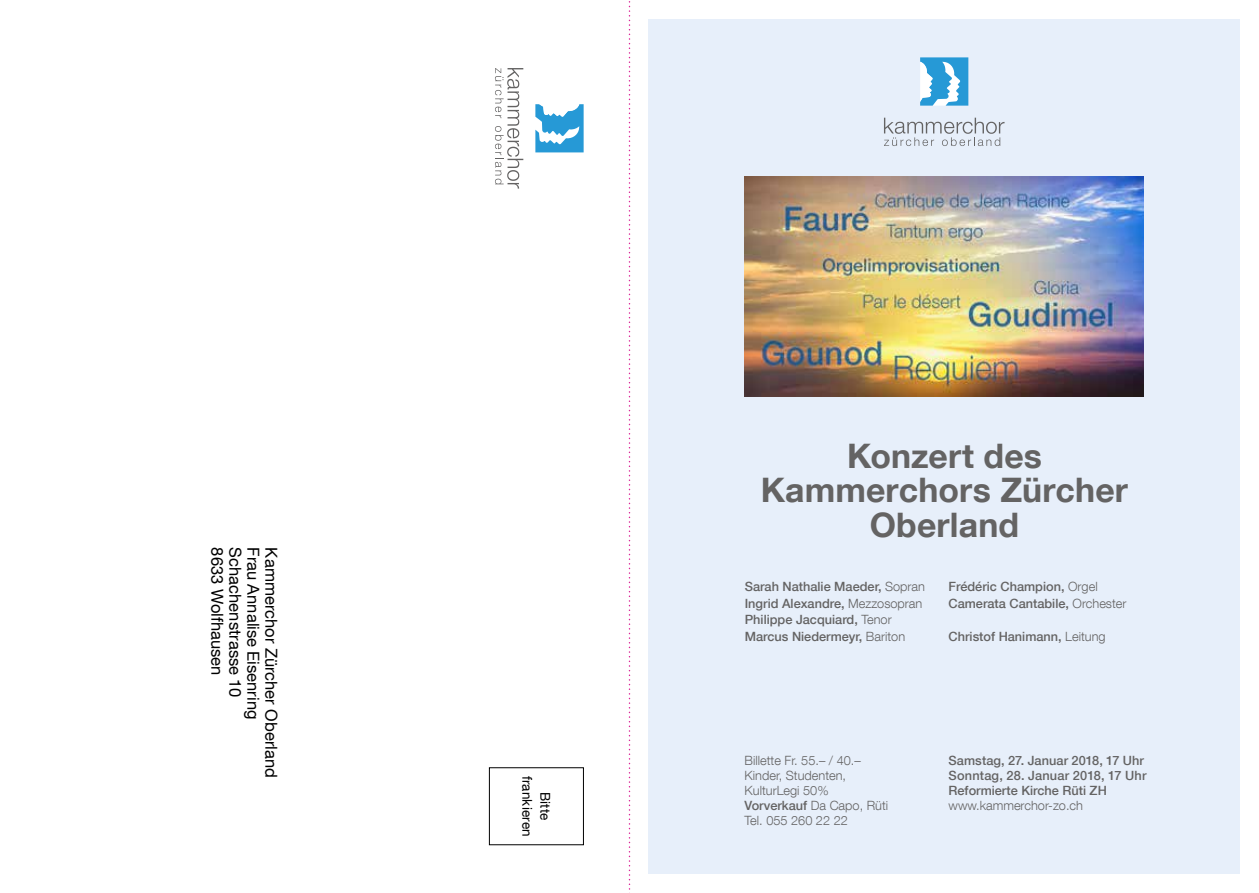
<style>
.page{position:relative;width:1259px;height:893px;background:#fff}
.page>*{position:absolute;margin:0;border:0;box-sizing:border-box;transform-origin:0 0}
.t1{font:700 33.75px/34.5px "Helvetica Neue LT Com";letter-spacing:.005em;color:#646363;text-align:center}
.t2{font:16.5px "Helvetica Neue LT Com";letter-spacing:.005em;color:#000}
.t3{font:13.5px/18px "Helvetica Neue LT Com";letter-spacing:.01em;color:#000;text-align:center}
.t4{font:500 12.75px/16.5px "Helvetica Neue LT Com";color:#646363}
.t5{font:300 12.75px/15px "Helvetica Neue LT Com";color:#646363}
.s1{font-weight:300}
.s2{font-weight:500}
</style>
<div class="page">
<svg style="left:629px;top:1px;width:1px;height:892px"></svg>
<div style="left:648px;top:19px;width:591px;height:855px;background:#e7effa"></div>
<svg style="left:884px;top:118px;width:120px;height:28px"></svg>
<svg style="left:920px;top:57px;width:48px;height:49px;background:#6dbae3"></svg>
<svg style="left:495px;top:68px;width:28px;height:121px"></svg>
<svg style="left:535px;top:104px;width:48px;height:48px"></svg>
<img style="left:744px;top:176px;width:399px;height:221px">
<p class="t2" style="left:227px;top:547px;width:129px;rotate:90deg">8633 Wolfhausen</p>
<p class="t2" style="left:245px;top:547px;width:151px;rotate:90deg">Schachenstrasse 10</p>
<p class="t2" style="left:263px;top:547px;width:173px;rotate:90deg">Frau Annalise Eisenring</p>
<p class="t2" style="left:281px;top:547px;width:232px;rotate:90deg">Kammerchor Zürcher Oberland</p>
<p class="t3" style="left:555px;top:776px;width:63px;rotate:90deg">Bitte frankieren</p>
<h1 class="t1" style="left:761px;top:437px;width:369px">Konzert des<br>Kammerchors Zürcher<br>Oberland</h1>
<p class="t4" style="left:745px;top:578px;width:182px">Sarah Nathalie Maeder, <span class="s1">Sopran<br></span>Ingrid Alexandre, <span class="s1">Mezzosopran<br></span>Philippe Jacquiard, <span class="s1">Tenor<br></span>Marcus Niedermeyr, <span class="s1">Bariton</span></p>
<p class="t4" style="left:948px;top:578px;width:179px">Frédéric Champion, <span class="s1">Orgel<br></span>Camerata Cantabile, <span class="s1">Orchester</span></p>
<p class="t4" style="left:948px;top:628px;width:159px">Christof Hanimann, <span class="s1">Leitung</span></p>
<p class="t5" style="left:744px;top:753px;width:145px">Billette Fr. 55.– / 40.–<br>Kinder, Studenten,<br>KulturLegi 50%<br><span class="s2">Vorverkauf</span> Da Capo, Rüti<br>Tel. 055 260 22 22</p>
<p class="t4" style="left:948px;top:753px;width:199px;line-height:15px">Samstag, 27. Januar 2018, 17 Uhr<br>Sonntag, 28. Januar 2018, 17 Uhr<br>Reformierte Kirche Rüti ZH</p>
<p class="t5" style="left:948px;top:798px;width:136px">www.kammerchor-zo.ch</p>
</div>
